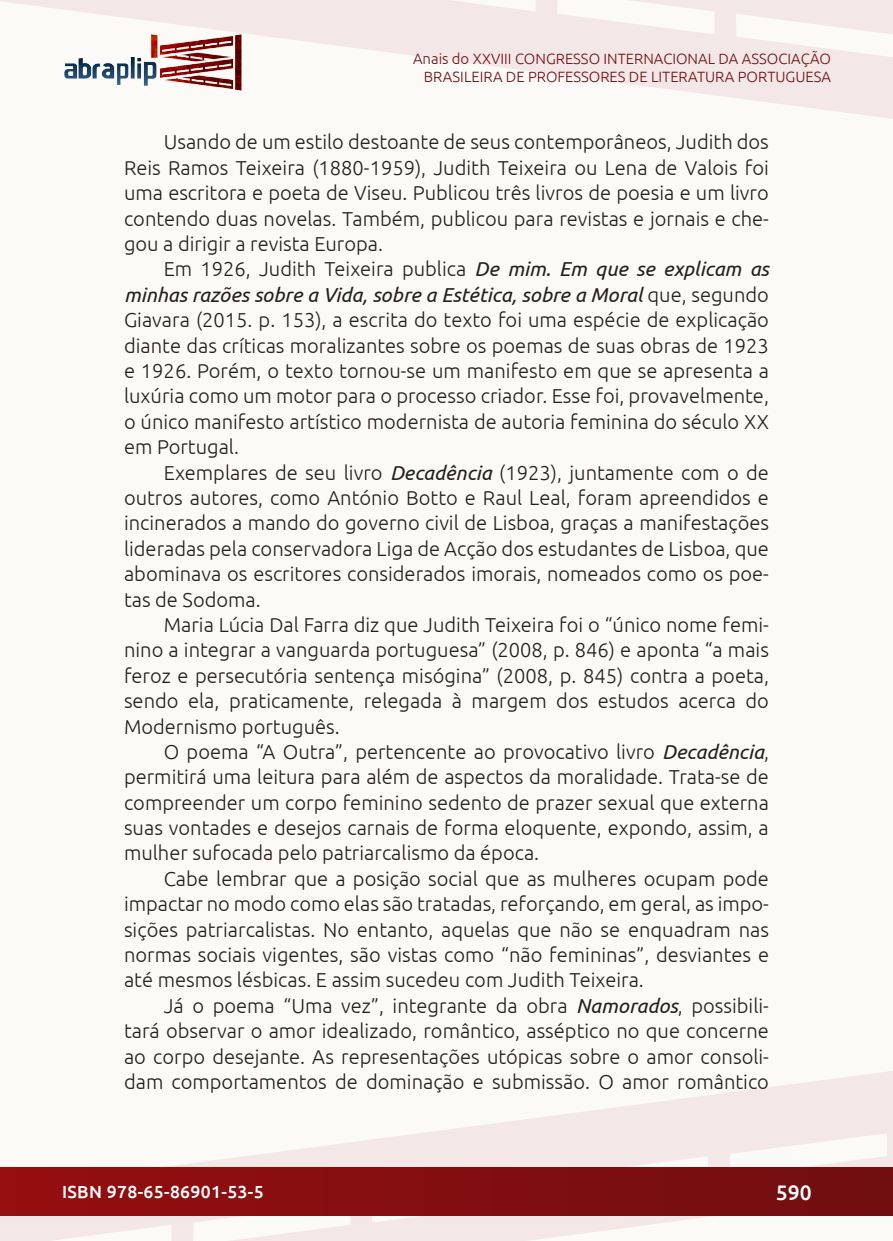
<style>
.page{position:relative;width:893px;height:1241px;background:#fff}
.page>*{position:absolute;margin:0;border:0;box-sizing:border-box;transform-origin:0 0}
.t1{font:500 21px "Ubuntu";color:#fff}
._7_CORPO{font:300 20.12px/25.4px "Ubuntu";color:#231f20;text-align:justify}
.t2{font:500 17.5px "Ubuntu";letter-spacing:.02em;color:#fff}
.t3{font:300 14.88px/17.8px "Ubuntu";color:#700e10;text-align:right}
.s1{font-weight:400;font-style:italic}
</style>
<div class="page">
<div style="left:0;top:0;width:893px;height:1240px;background:#fcfaf7"></div>
<svg style="left:0;top:1071px;width:893px;height:169px"></svg>
<svg style="left:0;top:0;width:893px;height:119px"></svg>
<div style="left:1px;top:1167px;width:891px;height:47px;background:linear-gradient(to right,#950e10,#700e10)"></div>
<img style="left:62px;top:31px;width:182px;height:62px">
<p class="t3" style="left:413px;top:49px;width:419px">Anais do XXVIII CONGRESSO INTERNACIONAL DA ASSOCIAÇÃO<br>BRASILEIRA DE PROFESSORES DE LITERATURA PORTUGUESA</p>
<p class="_7_CORPO" style="left:124px;top:129px;width:646px;text-indent:40px">Usando de um estilo destoante de seus contemporâneos, Judith dos Reis Ramos Teixeira (1880-1959), Judith Teixeira ou Lena de Valois foi uma escritora e poeta de Viseu. Publicou três livros de poesia e um livro contendo duas novelas. Também, publicou para revistas e jornais e che&shy;gou a dirigir a revista Europa.</p>
<p class="_7_CORPO" style="left:124px;top:256px;width:646px;text-indent:40px">Em 1926, Judith Teixeira publica <span class="s1">De mim. Em que se explicam as minhas razões sobre a Vida, sobre a Estética, sobre a Moral</span> que, segundo Giavara (2015. p. 153), a escrita do texto foi uma espécie de explicação diante das críticas moralizantes sobre os poemas de suas obras de 1923 e 1926. Porém, o texto tornou-se um manifesto em que se apresenta a luxúria como um motor para o processo criador. Esse foi, provavelmente, o único manifesto artístico modernista de autoria feminina do século XX em Portugal.</p>
<p class="_7_CORPO" style="left:124px;top:459px;width:646px;text-indent:40px">Exemplares de seu livro <span class="s1">Decadência</span> (1923), juntamente com o de outros autores, como António Botto e Raul Leal, foram apreendidos e incinerados a mando do governo civil de Lisboa, graças a manifestações lideradas pela conservadora Liga de Acção dos estudantes de Lisboa, que abominava os escritores considerados imorais, nomeados como os poe&shy;tas de Sodoma.</p>
<p class="_7_CORPO" style="left:124px;top:611px;width:646px;text-indent:40px">Maria Lúcia Dal Farra diz que Judith Teixeira foi o “único nome femi&shy;nino a integrar a vanguarda portuguesa” (2008, p. 846) e aponta “a mais feroz e persecutória sentença misógina” (2008, p. 845) contra a poeta, sendo ela, praticamente, relegada à margem dos estudos acerca do Modernismo português.</p>
<p class="_7_CORPO" style="left:124px;top:738px;width:646px;text-indent:40px">O poema “A Outra”, pertencente ao provocativo livro <span class="s1">Decadência</span>, permitirá uma leitura para além de aspectos da moralidade. Trata-se de compreender um corpo feminino sedento de prazer sexual que externa suas vontades e desejos carnais de forma eloquente, expondo, assim, a mulher sufocada pelo patriarcalismo da época.</p>
<p class="_7_CORPO" style="left:124px;top:865px;width:646px;text-indent:40px">Cabe lembrar que a posição social que as mulheres ocupam pode impactar no modo como elas são tratadas, reforçando, em geral, as impo&shy;sições patriarcalistas. No entanto, aquelas que não se enquadram nas normas sociais vigentes, são vistas como “não femininas”, desviantes e até mesmos lésbicas. E assim sucedeu com Judith Teixeira.</p>
<p class="_7_CORPO" style="left:124px;top:992px;width:646px;text-indent:40px">Já o poema “Uma vez”, integrante da obra <span class="s1">Namorados</span>, possibili&shy;tará observar o amor idealizado, romântico, asséptico no que concerne ao corpo desejante. As representações utópicas sobre o amor consoli&shy;dam comportamentos de dominação e submissão. O amor romântico</p>
<p class="t2" style="left:62px;top:1180px;width:203px">ISBN 978-65-86901-53-5</p>
<p class="t1" style="left:776px;top:1178px;width:37px">590</p>
</div>
